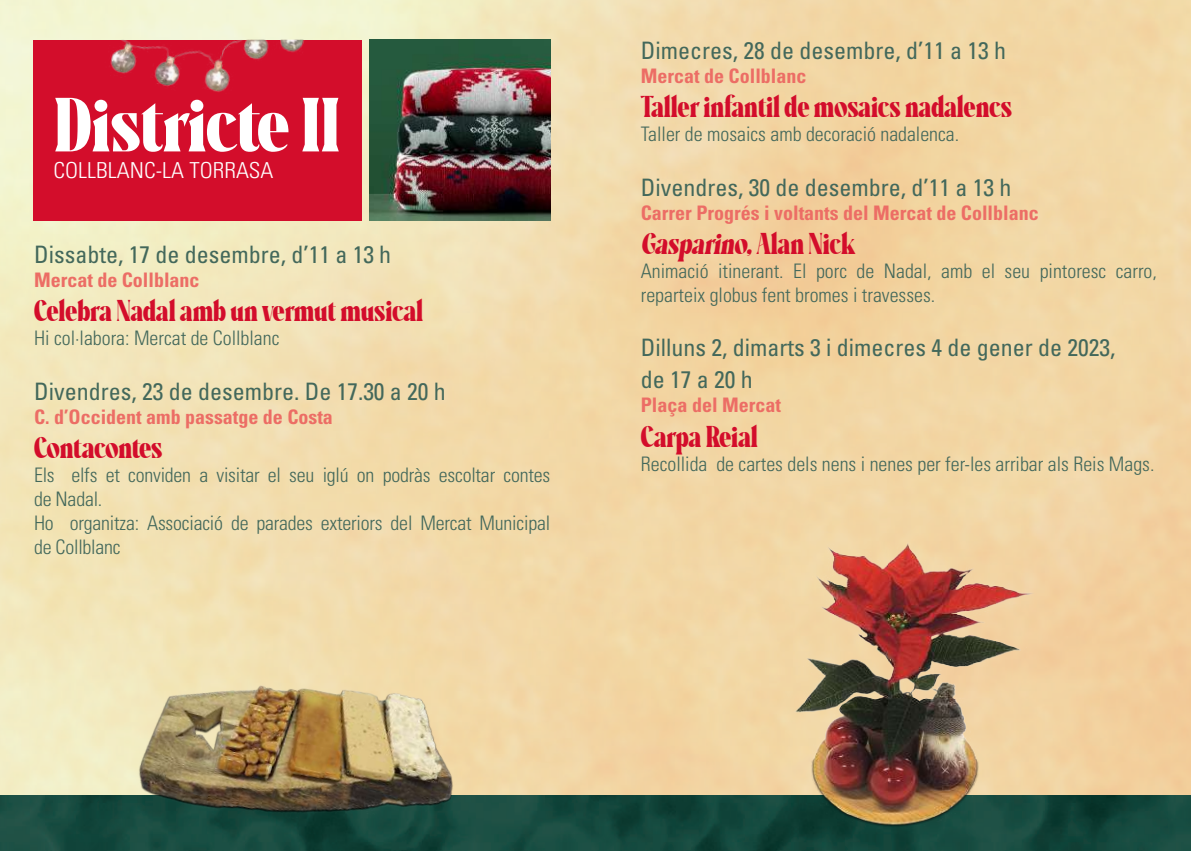
<style>
.page{position:relative;width:1191px;height:851px;background:#fff}
.page>*{position:absolute;margin:0;border:0;box-sizing:border-box;transform-origin:0 0}
.t1{font:700 76.6px "Recia Serif Display";color:#fff;scale:1.06 1}
.t2{font:700 30px "Recia Serif Display";color:#d30d2b}
.t3{font:condensed 24px/32px "Univers";color:#43685b}
.t4{font:300 condensed 22px "Univers";color:#fff;scale:1.06 1}
.t5{font:300 condensed 20px/24px "Univers";color:#43685b}
.t6{font:700 condensed 20px "Univers";color:#ec6d65}
</style>
<div class="page">
<img style="left:0;top:0;width:1191px;height:795px">
<div style="left:33px;top:40px;width:328px;height:180px;background:#d30d2b"></div>
<img style="left:110px;top:40px;width:195px;height:52px">
<img style="left:369px;top:40px;width:181px;height:180px">
<img style="left:0;top:795px;width:1191px;height:55px">
<img style="left:129px;top:630px;width:347px;height:220px">
<img style="left:780px;top:528px;width:268px;height:312px">
<h1 class="t1" style="left:53px;top:86px;width:272px">Districte II</h1>
<p class="t4" style="left:53px;top:157px;width:209px">COLLBLANC-LA TORRASA</p>
<p class="t3" style="left:34px;top:238px;width:359px">Dissabte, 17 de desembre, d’11 a 13 h</p>
<p class="t6" style="left:34px;top:268px;width:167px">Mercat de Collblanc</p>
<h2 class="t2" style="left:34px;top:295px;width:391px">Celebra Nadal amb un vermut musical</h2>
<p class="t5" style="left:34px;top:326px;width:247px">Hi col·labora: Mercat de Collblanc</p>
<p class="t3" style="left:34px;top:375px;width:413px">Divendres, 23 de desembre. De 17.30 a 20 h</p>
<p class="t6" style="left:34px;top:404px;width:300px">C. d’Occident amb passatge de Costa</p>
<h2 class="t2" style="left:34px;top:432px;width:130px">Contacontes</h2>
<p class="t5" style="left:34px;top:463px;width:518px">Els elfs et conviden a visitar el seu iglú on podràs escoltar contes de Nadal.<br>Ho organitza: Associació de parades exteriors del Mercat Municipal de Collblanc</p>
<p class="t3" style="left:641px;top:34px;width:367px">Dimecres, 28 de desembre, d’11 a 13 h</p>
<p class="t6" style="left:641px;top:63px;width:167px">Mercat de Collblanc</p>
<h2 class="t2" style="left:641px;top:91px;width:373px">Taller infantil de mosaics nadalencs</h2>
<p class="t5" style="left:641px;top:122px;width:320px">Taller de mosaics amb decoració nadalenca.</p>
<p class="t3" style="left:641px;top:171px;width:372px">Divendres, 30 de desembre, d’11 a 13 h</p>
<p class="t6" style="left:641px;top:200px;width:399px">Carrer Progrés i voltants del Mercat de Collblanc</p>
<h2 class="t2" style="left:641px;top:228px;width:216px">Gasparino,A l a n Ni ck</h2>
<p class="t5" style="left:641px;top:258px;width:517px">Animació itinerant. El porc de Nadal, amb el seu pintoresc carro, reparteix globus fent bromes i travesses.</p>
<p class="t3" style="left:641px;top:331px;width:476px">Dilluns 2, dimarts 3 i dimecres 4 de gener de 2023, de 17 a 20 h</p>
<p class="t6" style="left:641px;top:393px;width:142px">Plaça del Mercat</p>
<h2 class="t2" style="left:641px;top:421px;width:118px">Carpa Reial</h2>
<p class="t5" style="left:641px;top:451px;width:515px">Recollida de cartes dels nens i nenes per fer-les arribar als Reis Mags.</p>
</div>
